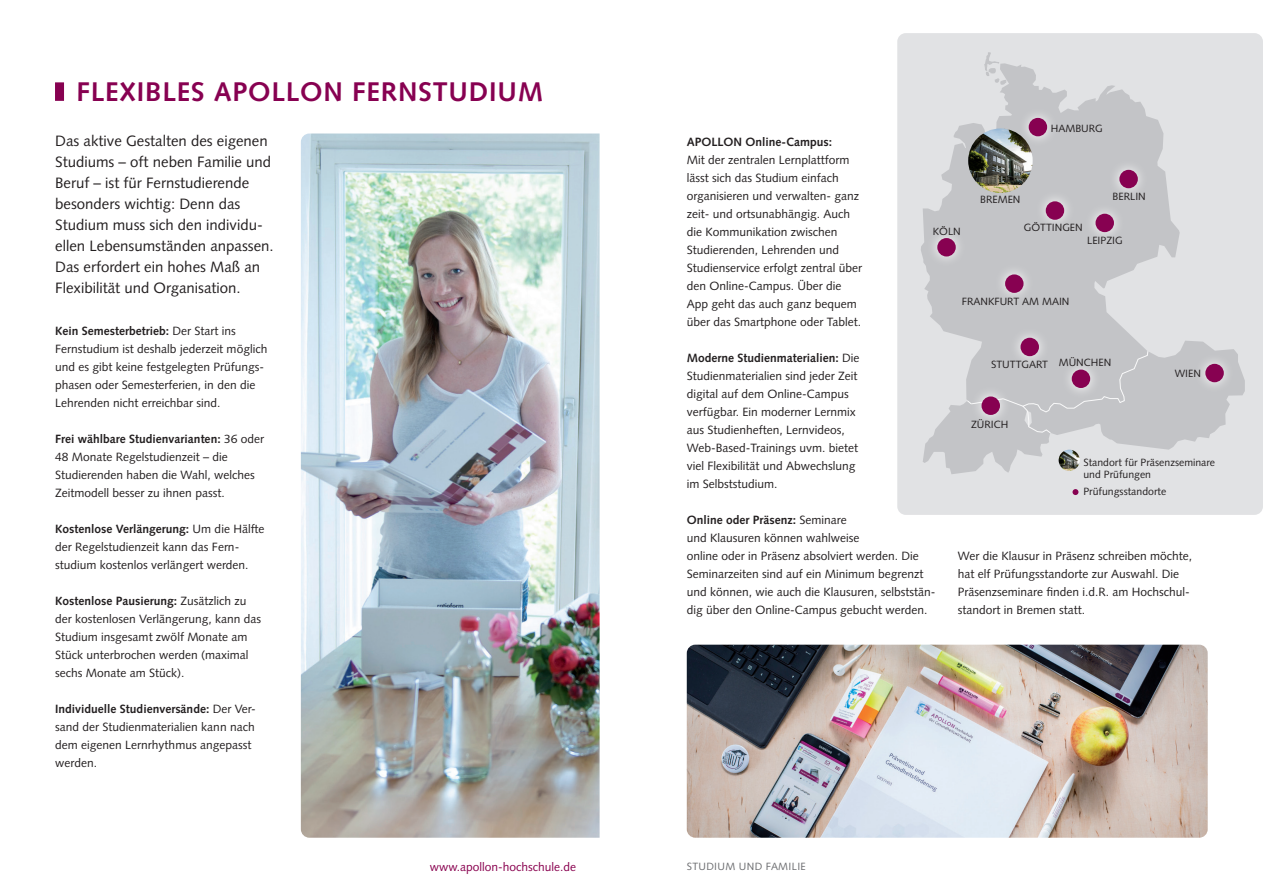
<style>
.page{position:relative;width:1263px;height:893px;background:#fff}
.page>*{position:absolute;margin:0;border:0;box-sizing:border-box;transform-origin:0 0}
.t1{font:700 27px "Syntax LT Std";letter-spacing:.03em;color:#870151}
.t2{font:15px/21px "Syntax LT Std";color:#231f20}
.t3{font:12px/18px "Syntax LT Std";color:#231f20}
.t4{font:12px "Syntax LT Std";color:#89014f}
.t5{font:700 12px "Syntax LT Std";color:#231f20}
.t6{font:10.5px/12.3px "Syntax LT Std";color:#231f20}
.t7{font:10.5px "Syntax LT Std";letter-spacing:.03em;color:#6c6d70}
.s1{font-weight:700}
</style>
<div class="page">
<img style="left:687px;top:645px;width:521px;height:193px">
<div style="left:897px;top:33px;width:366px;height:482px;background:#e1e2e4;border-radius:9px"></div>
<svg style="left:921px;top:64px;width:259px;height:277px;fill:#c3c4c7"></svg>
<svg style="left:984px;top:52px;width:22px;height:33px"></svg>
<svg style="left:923px;top:341px;width:322px;height:133px"></svg>
<img style="left:1059px;top:450px;width:21px;height:21px;border-radius:11px">
<svg style="left:1072px;top:489px;width:6px;height:6px"></svg>
<svg style="left:1108px;top:159px;width:40px;height:40px"></svg>
<div style="left:1119px;top:170px;width:19px;height:18px;background:#870151;border-radius:50%"></div>
<svg style="left:1061px;top:359px;width:40px;height:40px"></svg>
<div style="left:1072px;top:370px;width:18px;height:18px;background:#870151;border-radius:50%"></div>
<svg style="left:1035px;top:191px;width:40px;height:40px"></svg>
<div style="left:1046px;top:201px;width:18px;height:19px;background:#870151;border-radius:50%"></div>
<svg style="left:926px;top:227px;width:40px;height:40px"></svg>
<div style="left:937px;top:238px;width:19px;height:18px;background:#870151;border-radius:50%"></div>
<svg style="left:971px;top:386px;width:40px;height:40px"></svg>
<div style="left:981px;top:396px;width:19px;height:19px;background:#870151;border-radius:50%"></div>
<svg style="left:1010px;top:327px;width:40px;height:40px"></svg>
<div style="left:1020px;top:338px;width:19px;height:18px;background:#870151;border-radius:50%"></div>
<svg style="left:994px;top:264px;width:40px;height:40px"></svg>
<div style="left:1005px;top:274px;width:18px;height:19px;background:#870151;border-radius:50%"></div>
<svg style="left:1194px;top:353px;width:40px;height:40px"></svg>
<div style="left:1205px;top:364px;width:19px;height:18px;background:#870151;border-radius:50%"></div>
<svg style="left:1085px;top:203px;width:40px;height:40px"></svg>
<div style="left:1095px;top:214px;width:19px;height:18px;background:#870151;border-radius:50%"></div>
<svg style="left:1018px;top:107px;width:40px;height:40px"></svg>
<div style="left:1029px;top:118px;width:18px;height:18px;background:#870151;border-radius:50%"></div>
<img style="left:968px;top:128px;width:65px;height:65px;border-radius:32px">
<img style="left:301px;top:134px;width:299px;height:704px">
<div style="left:55px;top:82px;width:9px;height:19px;background:#870151"></div>
<h1 class="t1" style="left:77px;top:76px;width:468px">FLEXIBLES APOLLON FERNSTUDIUM</h1>
<p class="t2" style="left:55px;top:130px;width:220px">Das aktive Gestalten des eigenen<br>Studiums – oft neben Familie und<br>Beruf – ist für Fernstudierende besonders wichtig: Denn das<br>Studium muss sich den individu&shy;ellen Lebensumständen anpassen.<br>Das erfordert ein hohes Maß an<br>Flexibilität und Organisation.</p>
<p class="t3" style="left:55px;top:322px;width:214px"><span class="s1">Kein Semesterbetrieb:</span> Der Start ins Fernstudium ist deshalb jederzeit möglich und es gibt keine festgelegten Prüfungs&shy;phasen oder Semesterferien, in den die Lehrenden nicht erreichbar sind.</p>
<p class="t3" style="left:55px;top:430px;width:210px"><span class="s1">Frei wählbare Studienvarianten:</span> 36 oder 48 Monate Regelstudienzeit – die Studierenden haben die Wahl, welches Zeitmodell besser zu ihnen passt.</p>
<p class="t3" style="left:55px;top:520px;width:211px"><span class="s1">Kostenlose Verlängerung:</span> Um die Hälfte der Regelstudienzeit kann das Fern&shy;studium kostenlos verlängert werden.</p>
<p class="t3" style="left:55px;top:592px;width:207px"><span class="s1">Kostenlose Pausierung:</span> Zusätzlich zu der kostenlosen Verlängerung, kann das Studium insgesamt zwölf Monate am Stück unterbrochen werden (maximal sechs Monate am Stück).</p>
<p class="t3" style="left:55px;top:700px;width:202px"><span class="s1">Individuelle Studienversände:</span> Der Ver&shy;sand der Studienmaterialien kann nach dem eigenen Lernrhythmus angepasst werden.</p>
<p class="t6" style="left:1051px;top:122px;width:53px">HAMBURG</p>
<p class="t5" style="left:687px;top:135px;width:147px">APOLLON Online-Campus:</p>
<p class="t3" style="left:687px;top:151px;width:177px">Mit der zentralen Lernplattform lässt sich das Studium einfach organisieren und verwalten- ganz zeit- und ortsunabhängig. Auch die Kommunikation zwischen<br>Studierenden, Lehrenden und<br>Studienservice erfolgt zentral über den Online-Campus. Über die<br>App geht das auch ganz bequem über das Smartphone oder Tablet.</p>
<p class="t3" style="left:687px;top:349px;width:174px"><span class="s1">Moderne Studienmaterialien:</span> Die<br>Studienmaterialien sind jeder Zeit digital auf dem Online-Campus verfügbar. Ein moderner Lernmix aus Studienheften, Lernvideos,<br>Web-Based-Trainings uvm. bietet viel Flexibilität und Abwechslung im Selbststudium.</p>
<p class="t3" style="left:687px;top:511px;width:250px"><span class="s1">Online oder Präsenz:</span> Seminare<br>und Klausuren können wahlweise<br>online oder in Präsenz absolviert werden. Die Seminarzeiten sind auf ein Minimum begrenzt und können, wie auch die Klausuren, selbststän&shy;dig über den Online-Campus gebucht werden.</p>
<p class="t6" style="left:1112px;top:191px;width:35px">BERLIN</p>
<p class="t6" style="left:1087px;top:235px;width:37px">LEIPZIG</p>
<p class="t6" style="left:980px;top:194px;width:42px">BREMEN</p>
<p class="t6" style="left:1024px;top:221px;width:60px">GÖTTINGEN</p>
<p class="t6" style="left:933px;top:225px;width:30px">KÖLN</p>
<p class="t6" style="left:962px;top:295px;width:109px">FRANKFURT AM MAIN</p>
<p class="t6" style="left:991px;top:359px;width:122px">STUTTGART MÜNCHEN</p>
<p class="t6" style="left:1175px;top:368px;width:28px">WIEN</p>
<p class="t6" style="left:971px;top:418px;width:39px">ZÜRICH</p>
<p class="t6" style="left:1083px;top:456px;width:133px">Standort für Präsenzseminare und Prüfungen</p>
<p class="t6" style="left:1083px;top:485px;width:84px">Prüfungsstandorte</p>
<p class="t3" style="left:958px;top:547px;width:236px">Wer die Klausur in Präsenz schreiben möchte, hat elf Prüfungsstandorte zur Auswahl. Die Präsenzseminare finden i.d.R. am Hochschul&shy;standort in Bremen statt.</p>
<p class="t4" style="left:430px;top:860px;width:148px">www.apollon-hochschule.de</p>
<p class="t7" style="left:687px;top:860px;width:121px">STUDIUM UND FAMILIE</p>
</div>
